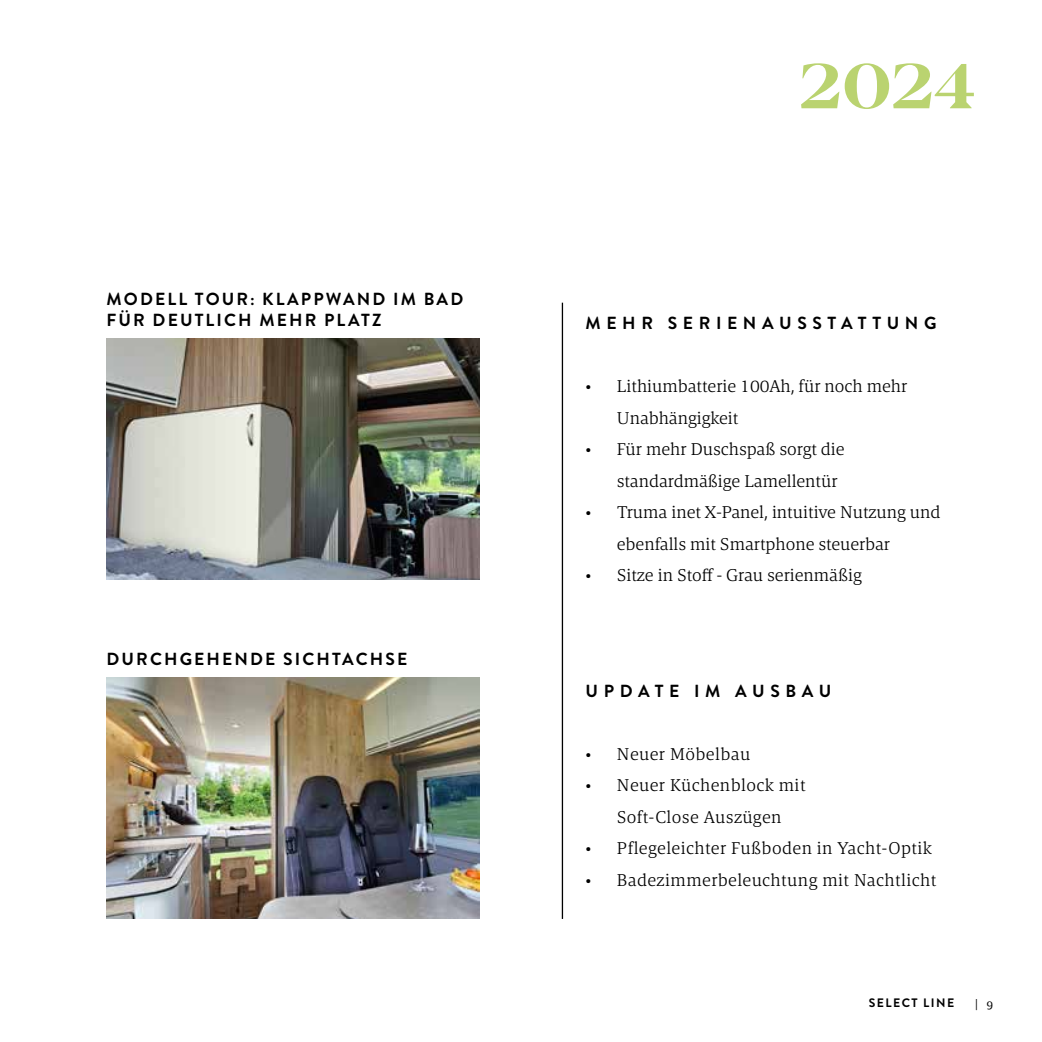
<style>
.page{position:relative;width:1042px;height:1042px;background:#fff}
.page>*{position:absolute;margin:0;border:0;box-sizing:border-box;transform-origin:0 0}
.t1{font:700 63px "Blacker Pro Tit";color:#bad370}
.t2{font:300 17.5px/31.5px "Askan";color:#000}
.t3{font:300 17.5px/31.5px "Askan";letter-spacing:.025em;color:#000;text-align:center}
.t4{font:700 17.5px/21px "Brandon Grotesque";letter-spacing:.12em;color:#000}
.t5{font:700 17.5px "Brandon Grotesque";letter-spacing:.32em;color:#000}
.t6{font:700 12.25px "Brandon Grotesque";letter-spacing:.12em;color:#000}
.t7{font:12.25px "Askan";color:#000}
</style>
<div class="page">
<img style="left:106px;top:338px;width:373px;height:242px">
<img style="left:106px;top:677px;width:373px;height:242px">
<hr style="left:562px;top:303px;width:1px;height:616px;background:#000">
<p class="t4" style="left:107px;top:288px;width:358px">MODELL TOUR: KLAPPWAND IM BAD<br>FÜR DEUTLICH MEHR PLATZ</p>
<p class="t4" style="left:107px;top:649px;width:302px">DURCHGEHENDE SICHTACHSE</p>
<h1 class="t1" style="left:800px;top:40px;width:180px">2024</h1>
<p class="t5" style="left:585px;top:311px;width:352px">MEHR SERIENAUSSTATTUNG</p>
<p class="t2" style="left:617px;top:370px;width:292px;text-indent:-32px">• Lithiumbatterie 100Ah, für noch mehr<br>Unabhängigkeit</p>
<p class="t2" style="left:617px;top:433px;width:229px;text-indent:-32px">• Für mehr Duschspaß sorgt die standardmäßige Lamellentür</p>
<p class="t2" style="left:617px;top:496px;width:325px;text-indent:-32px">• Truma inet X-Panel, intuitive Nutzung und ebenfalls mit Smartphone steuerbar</p>
<p class="t2" style="left:585px;top:559px;width:278px">• Sitze in Stoff - Grau serienmäßig</p>
<p class="t5" style="left:585px;top:678px;width:247px">UPDATE IM AUSBAU</p>
<p class="t3" style="left:585px;top:738px;width:166px">• Neuer Möbelbau</p>
<p class="t3" style="left:585px;top:769px;width:222px">• Neuer Küchenblock mit<br>Soft-Close Auszügen</p>
<p class="t3" style="left:585px;top:832px;width:348px">• Pflegeleichter Fußboden in Yacht-Optik</p>
<p class="t3" style="left:585px;top:864px;width:352px">• Badezimmerbeleuchtung mit Nachtlicht</p>
<p class="t6" style="left:868px;top:994px;width:87px">SELECT LINE</p>
<p class="t7" style="left:975px;top:996px;width:20px">| 9</p>
</div>
